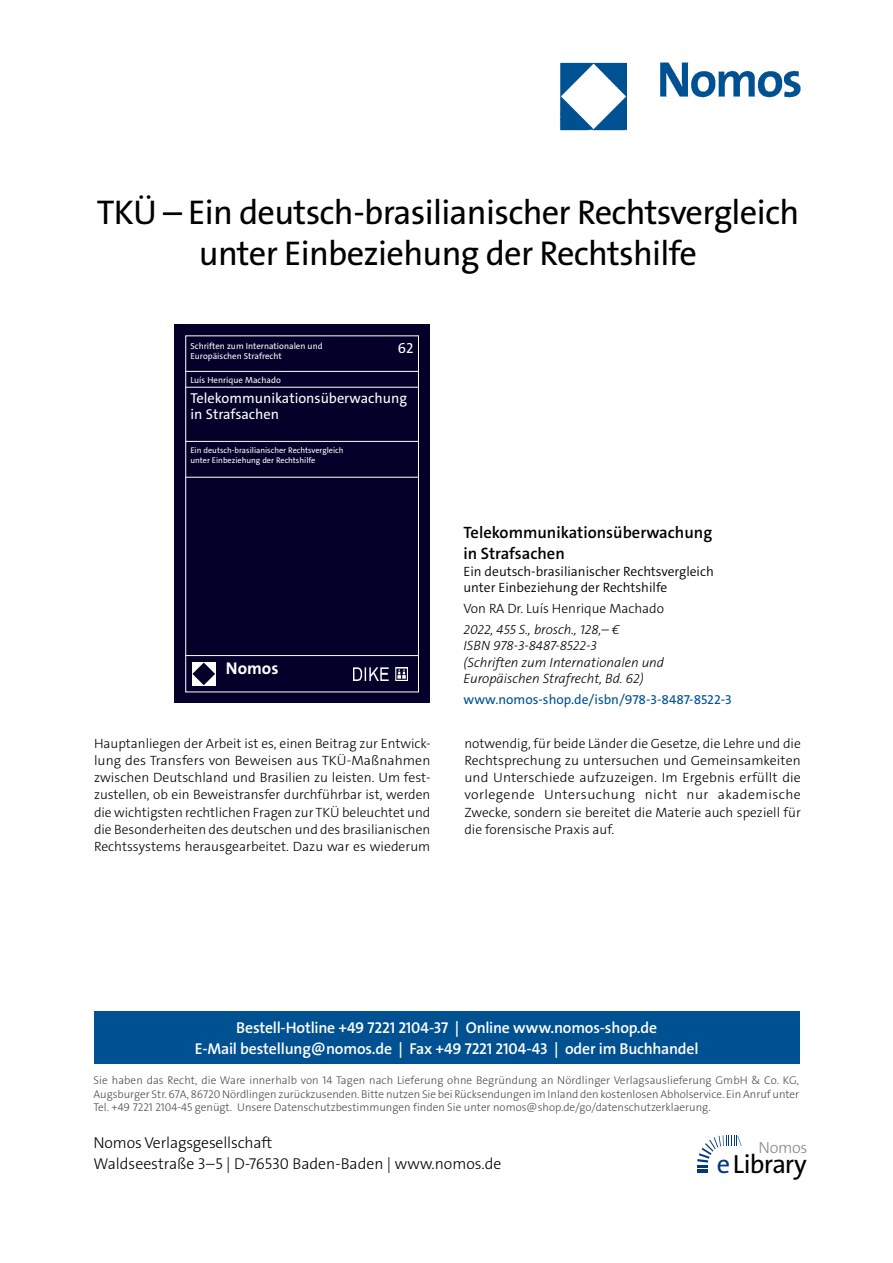
<style>
.page{position:relative;width:893px;height:1263px;background:#fff}
.page>*{position:absolute;margin:0;border:0;box-sizing:border-box;transform-origin:0 0}
._000_Headline{font:34.5px/41.4px "The Sans Os F";letter-spacing:-.02em;color:#000;text-align:center}
.t1{font:26.4px "The Sans Os F";letter-spacing:-.03em;color:#000}
.t2{font:700 17.1px "The Sans C5";color:#fff}
._001_Buchtitel{font:600 16.5px/21px "The Sans C5";color:#000}
.t3{font:300 16.2px "The Sans Os F";letter-spacing:-.02em;color:#87888a}
.t4{font:600 15.75px/21px "The Sans Os F";letter-spacing:-.01em;color:#fff;text-align:center}
.t5{font:300 15.75px/21px "The Sans Os F";color:#000}
.t6{font:14.7px "The Sans C5";color:#fff}
.t7{font:14.4px/15.6px "The Sans C5";color:#fff}
._005_Fließtext{font:300 13.5px/17.2px "The Sans C5";color:#000;text-align:justify}
._004_Bibilo{font:italic 300 13.5px/16.5px "The Sans C5";color:#000}
._002_Untertitel{font:300 13.5px/16.5px "The Sans C5";color:#000}
.www_link{font:13.5px "The Sans C5";color:#005192}
._003_Autor{font:300 13.5px "The Sans C5";color:#000}
.t8{font:300 11.25px/13.5px "The Sans Os F";color:#4b4b4d;text-align:justify}
.t9{font:8.85px/10.6px "The Sans C5";color:#fff}
.t10{font:8.25px/10.6px "The Sans C5";color:#fff}
.s1{color:#003882}
</style>
<div class="page">
<img style="left:559px;top:62px;width:242px;height:69px">
<div style="left:94px;top:1011px;width:705px;height:52px;background:#005192"></div>
<svg style="left:697px;top:1135px;width:45px;height:38px"></svg>
<div style="left:175px;top:325px;width:255px;height:378px;background:#030029"></div>
<div style="left:185px;top:336px;width:234px;height:356px;border:1px solid #fff"></div>
<hr style="left:185px;top:371px;width:234px;height:1px;background:#fff">
<hr style="left:185px;top:441px;width:234px;height:1px;background:#fff">
<hr style="left:185px;top:477px;width:234px;height:1px;background:#fff">
<hr style="left:185px;top:655px;width:234px;height:1px;background:#fff">
<div style="left:192px;top:662px;width:23px;height:23px;background:#fff"></div>
<svg style="left:192px;top:663px;width:23px;height:22px"></svg>
<hr style="left:185px;top:387px;width:234px;height:1px;background:#fff">
<img style="left:353px;top:667px;width:54px;height:13px">
<p class="_000_Headline" style="left:97px;top:192px;width:704px">TKÜ – Ein deutsch-brasilianischer Rechtsvergleich unter Einbeziehung der Rechtshilfe</p>
<p class="t9" style="left:190px;top:340px;width:134px">Schriften zum Internationalen und<br>Europäischen Strafrecht</p>
<p class="t6" style="left:398px;top:339px;width:17px">62</p>
<p class="t9" style="left:190px;top:375px;width:92px">Luís Henrique Machado</p>
<p class="t7" style="left:190px;top:390px;width:218px">Telekommunikationsüberwachung in Strafsachen</p>
<p class="t10" style="left:190px;top:445px;width:155px">Ein deutsch-brasilianischer Rechtsvergleich unter Einbeziehung der Rechtshilfe</p>
<p class="t2" style="left:226px;top:657px;width:54px">Nomos</p>
<p class="_001_Buchtitel" style="left:463px;top:522px;width:250px">Telekommunikationsüberwachung in Strafsachen</p>
<p class="_002_Untertitel" style="left:463px;top:563px;width:252px">Ein deutsch-brasilianischer Rechtsvergleich unter Einbeziehung der Rechtshilfe</p>
<p class="_003_Autor" style="left:463px;top:599px;width:202px">Von RA Dr. Luís Henrique Machado</p>
<p class="_004_Bibilo" style="left:463px;top:621px;width:202px">2022, 455 S., brosch., 128,– €<br>ISBN 978-3-8487-8522-3<br>(Schriften zum Internationalen und<br>Europäischen Strafrecht, Bd. 62)</p>
<p class="www_link" style="left:463px;top:690px;width:270px">www.nomos-shop.de/isbn/978-3-8487-8522-3</p>
<p class="_005_Fließtext" style="left:94px;top:734px;width:338px">Hauptanliegen der Arbeit ist es, einen Beitrag zur Entwick&shy;lung des Transfers von Beweisen aus TKÜ-Maßnahmen zwischen Deutschland und Brasilien zu leisten. Um fest&shy;zustellen, ob ein Beweistransfer durchführbar ist, werden die wichtigsten rechtlichen Fragen zur TKÜ beleuchtet und die Besonderheiten des deutschen und des brasilianischen Rechtssystems herausgearbeitet. Dazu war es wiederum</p>
<p class="_005_Fließtext" style="left:464px;top:734px;width:338px">notwendig, für beide Länder die Gesetze, die Lehre und die Rechtsprechung zu untersuchen und Gemeinsamkeiten und Unterschiede aufzuzeigen. Im Ergebnis erfüllt die vorlegende Untersuchung nicht nur akademische Zwecke, sondern sie bereitet die Materie auch speziell für die forensische Praxis auf.</p>
<p class="t4" style="left:195px;top:1017px;width:505px">Bestell-Hotline +49 7221 2104-37 | Online www.nomos-shop.de<br>E-Mail bestellung@nomos.de | Fax +49 7221 2104-43 | oder im Buchhandel</p>
<p class="t8" style="left:94px;top:1074px;width:707px">Sie haben das Recht, die Ware innerhalb von 14 Tagen nach Lieferung ohne Begründung an Nördlinger Verlagsauslieferung GmbH &amp; Co. KG, Augsburger Str. 67A, 86720 Nördlingen zurückzusenden. Bitte nutzen Sie bei Rücksendungen im Inland den kostenlosen Abholservice. Ein Anruf unter Tel. +49 7221 2104-45 genügt. Unsere Datenschutzbestimmungen finden Sie unter nomos@shop.de/go/datenschutzerklaerung.</p>
<p class="t5" style="left:94px;top:1133px;width:409px">Nomos Verlagsgesellschaft<br>Waldseestraße 3–5 | D-76530 Baden-Baden | www.nomos.de</p>
<p class="t3" style="left:758px;top:1137px;width:51px">Nomos</p>
<h2 class="t1" style="left:717px;top:1147px;width:91px"><span class="s1">e</span>Library</h2>
</div>
